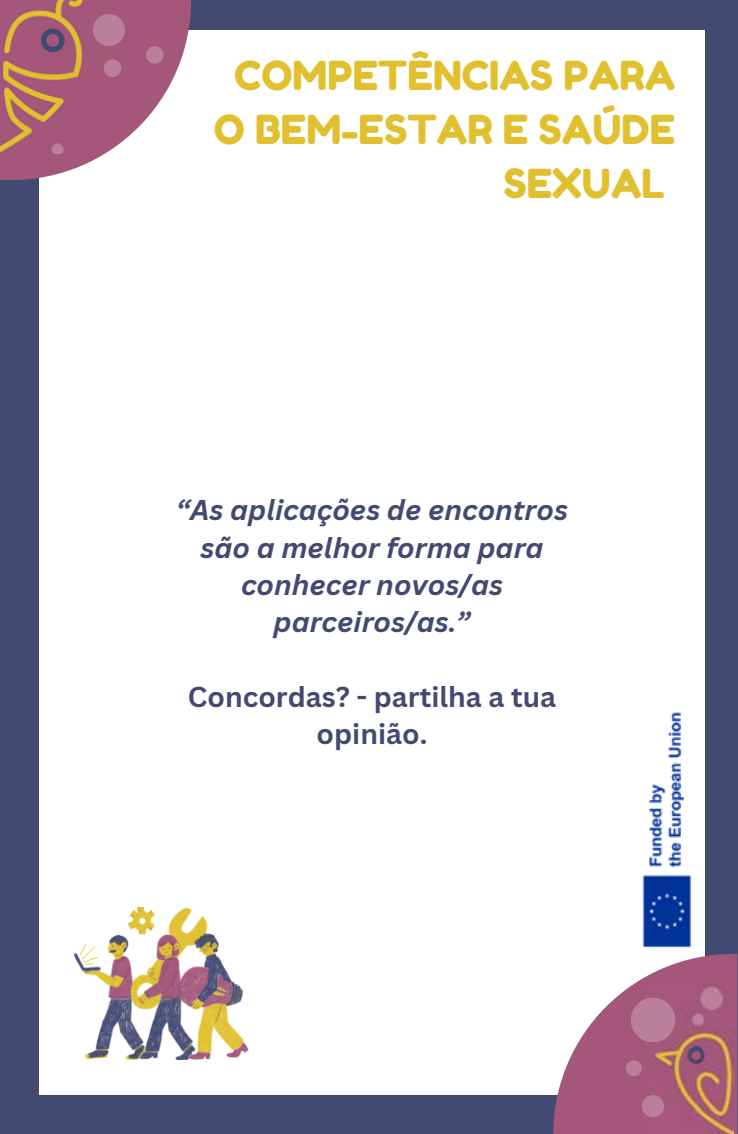
<style>
.page{position:relative;width:738px;height:1134px;background:#fff}
.page>*{position:absolute;margin:0;border:0;box-sizing:border-box;transform-origin:0 0}
.t1{font:40px/54px "Fredoka One";color:#e1c030;text-align:right}
.t2{font:italic 700 28px/37.2px "Canva Sans";color:#434a72;text-align:center}
.t3{font:700 28px/37.2px "Canva Sans";color:#434a72;text-align:center}
</style>
<div class="page">
<div style="left:0;top:0;width:736px;height:1134px;background:#434a72"></div>
<div style="left:39px;top:30px;width:665px;height:1064px;background:#fff"></div>
<svg style="left:0;top:0;width:191px;height:180px;fill:#a45779"></svg>
<img style="left:0;top:0;width:93px;height:153px">
<svg style="left:553px;top:954px;width:183px;height:180px"></svg>
<img style="left:646px;top:985px;width:86px;height:149px">
<div style="left:630px;top:998px;width:44px;height:44px;background:#ba8098;border-radius:22px"></div>
<div style="left:93px;top:14px;width:32px;height:32px;background:#ba8098;border-radius:16px"></div>
<div style="left:146px;top:46px;width:17px;height:18px;background:#ba8098;border-radius:9px"></div>
<div style="left:104px;top:60px;width:17px;height:17px;background:#ba8098;border-radius:9px"></div>
<div style="left:641px;top:1095px;width:22px;height:22px;background:#ba8098;border-radius:11px"></div>
<div style="left:625px;top:1060px;width:16px;height:16px;background:#ba8098;border-radius:8px"></div>
<svg style="left:74px;top:907px;width:174px;height:152px"></svg>
<img style="left:642px;top:712px;width:49px;height:236px">
<p class="t1" style="left:214px;top:48px;width:462px">COMPETÊNCIAS PARA<br>O BEM-ESTAR E SAÚDE<br>SEXUAL</p>
<p class="t2" style="left:176px;top:492px;width:393px">“As aplicações de encontros são a melhor forma para conhecer novos/as parceiros/as.”</p>
<p class="t3" style="left:188px;top:679px;width:369px">Concordas? - partilha a tua opinião.</p>
</div>
